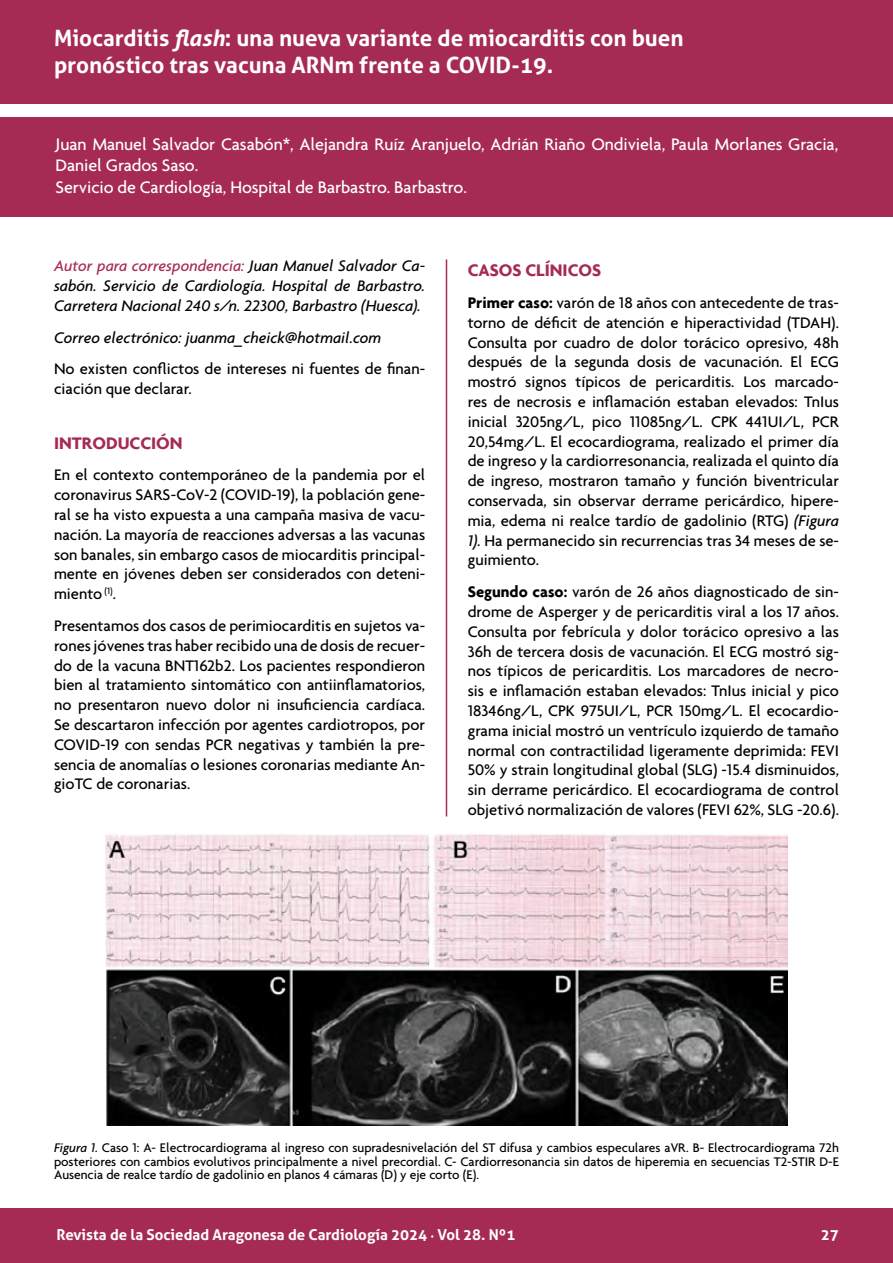
<style>
.page{position:relative;width:893px;height:1263px;background:#fff}
.page>*{position:absolute;margin:0;border:0;box-sizing:border-box;transform-origin:0 0}
.t1{font:700 22.5px/27px "Aller";color:#fff}
.t2{font:500 18px/21.3px "Agenda";letter-spacing:-.005em;color:#fff}
.t3{font:700 18px "Agenda";color:#a52b54}
.t4{font:500 16.5px/19.8px "Agenda";color:#000;text-align:justify}
.t5{font:italic 500 16.5px/19.8px "Agenda";color:#000;text-align:justify}
.t6{font:700 15px "Aller";color:#fff}
.t7{font:500 13.5px/13.5px "Agenda";color:#000;text-align:justify}
.s1{font-style:italic}
.s2{color:#a52b54}
.s3{font-weight:700}
.s4{font-family:"Minion Pro"}
</style>
<div class="page">
<div style="left:0;top:0;width:893px;height:103px;background:#a52b54"></div>
<div style="left:0;top:117px;width:893px;height:100px;background:#a52b54"></div>
<div style="left:0;top:1209px;width:893px;height:54px;background:#a52b54"></div>
<hr style="left:446px;top:259px;width:1px;height:557px;background:#a52b54">
<img style="left:105px;top:834px;width:682px;height:291px">
<h1 class="t1" style="left:54px;top:25px;width:631px">Miocarditis <span class="s1">flash</span>: una nueva variante de miocarditis con buen pronóstico tras vacuna ARNm frente a COVID-19.</h1>
<p class="t2" style="left:56px;top:133px;width:784px">Juan Manuel Salvador Casabón*, Alejandra Ruíz Aranjuelo, Adrián Riaño Ondiviela, Paula Morlanes Gracia,<br>Daniel Grados Saso.<br>Servicio de Cardiología, Hospital de Barbastro. Barbastro.</p>
<p class="t5" style="left:54px;top:256px;width:373px"><span class="s2">Autor para correspondencia:</span> Juan Manuel Salvador Ca&shy;sabón. Servicio de Cardiología. Hospital de Barbastro.<br>Carretera Nacional 240 s/n. 22300, Barbastro (Huesca).</p>
<p class="t5" style="left:54px;top:327px;width:329px">Correo electrónico: juanma_cheick@hotmail.com</p>
<p class="t4" style="left:54px;top:359px;width:373px">No existen conflictos de intereses ni fuentes de finan&shy;ciación que declarar.</p>
<p class="t3" style="left:54px;top:432px;width:130px">INTRODUCCIÓN</p>
<p class="t4" style="left:54px;top:465px;width:373px">En el contexto contemporáneo de la pandemia por el coronavirus SARS-CoV-2 (COVID-19), la población gene&shy;ral se ha visto expuesta a una campaña masiva de vacu&shy;nación. La mayoría de reacciones adversas a las vacunas son banales, sin embargo casos de miocarditis principal&shy;mente en jóvenes deben ser considerados con deteni&shy;miento <sup>(1)</sup>.</p>
<p class="t4" style="left:54px;top:615px;width:373px">Presentamos dos casos de perimiocarditis en sujetos va&shy;rones jóvenes tras haber recibido una de dosis de recuer&shy;do de la vacuna BNT162b2. Los pacientes respondieron bien al tratamiento sintomático con antiinflamatorios, no presentaron nuevo dolor ni insuficiencia cardíaca.<br>Se descartaron infección por agentes cardiotropos, por COVID-19 con sendas PCR negativas y también la pre&shy;sencia de anomalías o lesiones coronarias mediante An&shy;gioTC de coronarias.</p>
<p class="t3" style="left:468px;top:259px;width:135px">CASOS CLÍNICOS</p>
<p class="t4" style="left:468px;top:292px;width:373px"><span class="s3">Primer caso:</span> varón de 18 años con antecedente de tras&shy;torno de déficit de atención e hiperactividad (TDAH).<br>Consulta por cuadro de dolor torácico opresivo, 48h después de la segunda dosis de vacunación. El ECG mostró signos típicos de pericarditis. Los marcado&shy;res de necrosis e inflamación estaban elevados: TnIus inicial 3205ng/L, pico 11085ng/L. CPK 441UI/L, PCR 20,54mg/L. El ecocardiograma, realizado el primer día de ingreso y la cardiorresonancia, realizada el quinto día de ingreso, mostraron tamaño y función biventricular conservada, sin observar derrame pericárdico, hipere&shy;mia, edema ni realce tardío de gadolinio (RTG) <span class="s1">(Figura 1).</span> Ha permanecido sin recurrencias tras 34 meses de se&shy;guimiento.</p>
<p class="t4" style="left:468px;top:582px;width:373px"><span class="s3">Segundo caso:</span> varón de 26 años diagnosticado de sin&shy;drome de Asperger y de pericarditis viral a los 17 años.<br>Consulta por febrícula y dolor torácico opresivo a las 36h de tercera dosis de vacunación. El ECG mostró sig&shy;nos típicos de pericarditis. Los marcadores de necro&shy;sis e inflamación estaban elevados: TnIus inicial y pico 18346ng/L, CPK 975UI/L, PCR 150mg/L. El ecocardio&shy;grama inicial mostró un ventrículo izquierdo de tamaño normal con contractilidad ligeramente deprimida: FEVI 50% y strain longitudinal global (SLG) -15.4 disminuidos, sin derrame pericárdico. El ecocardiograma de control objetivó normalización de valores (FEVI 62%, SLG -20.6).</p>
<p class="t7" style="left:54px;top:1141px;width:786px"><span class="s1">Figura 1.</span> Caso 1: A- Electrocardiograma al ingreso con supradesnivelación del ST difusa y cambios especulares aVR. B- Electrocardiograma 72h posteriores con cambios evolutivos principalmente a nivel precordial. C- Cardiorresonancia sin datos de hiperemia en secuencias T2-STIR D-E Ausencia de realce tardío de gadolinio en planos 4 cámaras (D) y eje corto (E).</p>
<p class="t6" style="left:56px;top:1225px;width:461px">Revista de la Sociedad Aragonesa de Cardiología 2024 <span class="s4">·</span> Vol 28. Nº1</p>
<p class="t6" style="left:821px;top:1225px;width:19px">27</p>
</div>
